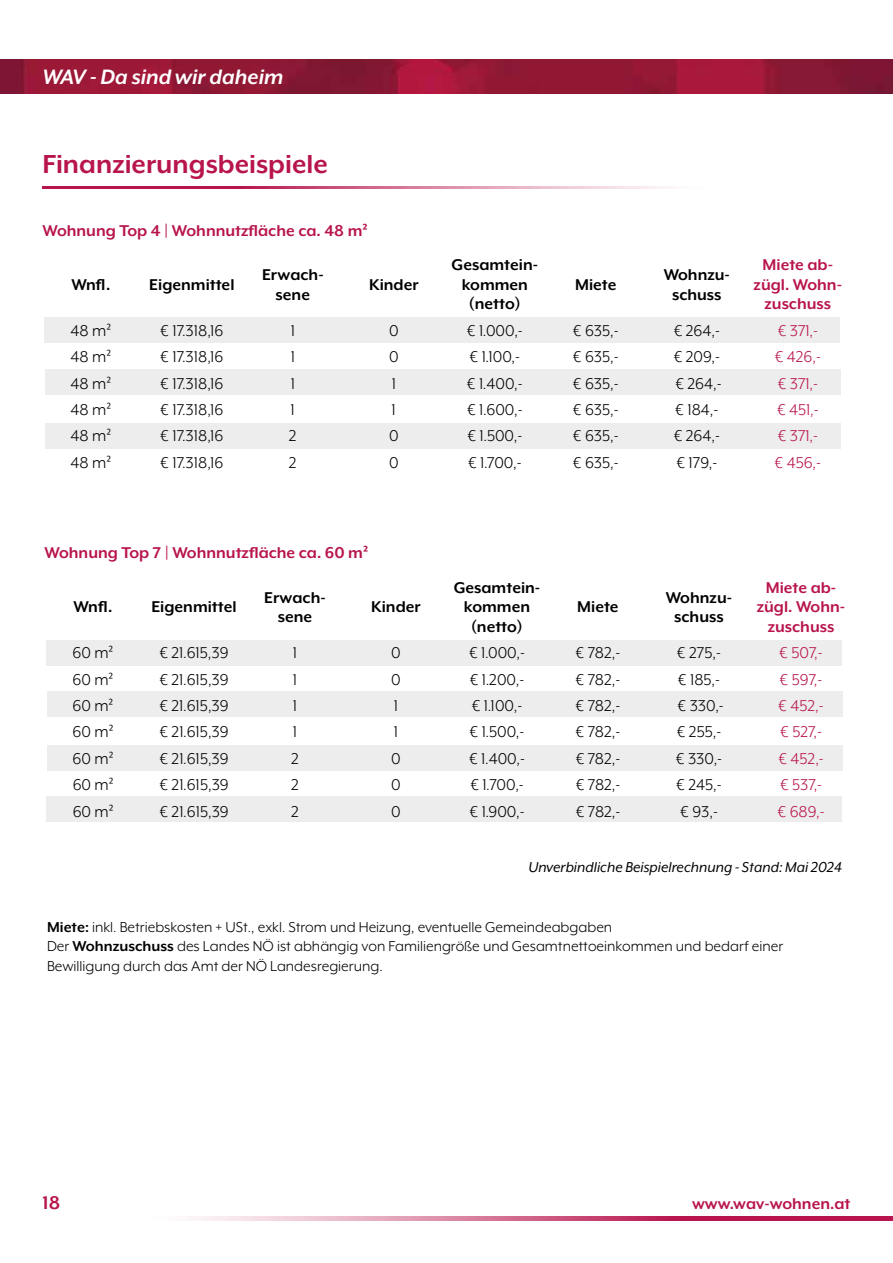
<style>
.page{position:relative;width:893px;height:1263px;background:#fff}
.page>*{position:absolute;margin:0;border:0;box-sizing:border-box;transform-origin:0 0}
.t1{font:700 30px "Mr Eaves XL Mod OT";color:#b8144d}
.t2{font:italic 700 24px "Mr Eaves XL Mod OT";color:#fff}
.t3{font:700 21px "Mr Eaves XL Mod OT";color:#b8144d}
.t4{font:18px "Mr Eaves XL Mod OT";color:#000}
.t5{font:700 18px/19.5px "Mr Eaves XL Mod OT";color:#000;text-align:center}
.t6{font:700 18px/19.5px "Mr Eaves XL Mod OT";color:#b8144d;text-align:center}
.t7{font:18px "Mr Eaves XL Mod OT";color:#b8144d}
.t8{font:16.5px/19.8px "Mr Eaves XL Mod OT";color:#000}
.t9{font:italic 16.5px "Mr Eaves XL Mod OT";color:#000}
.s1{font-weight:700}
</style>
<div class="page">
<svg style="left:190px;top:1216px;width:703px;height:4px;background:#d1688d"></svg>
<img style="left:0;top:60px;width:893px;height:34px">
<div style="left:44px;top:318px;width:796px;height:25px;background:#ededed"></div>
<div style="left:45px;top:369px;width:796px;height:25px;background:#ededed"></div>
<div style="left:45px;top:423px;width:795px;height:25px;background:#ededed"></div>
<div style="left:46px;top:640px;width:796px;height:25px;background:#ededed"></div>
<div style="left:47px;top:691px;width:796px;height:25px;background:#ededed"></div>
<div style="left:47px;top:745px;width:796px;height:26px;background:#ededed"></div>
<div style="left:46px;top:797px;width:796px;height:25px;background:#ededed"></div>
<hr style="left:43px;top:186px;width:807px;height:3px;background:#b8144d">
<h2 class="t2" style="left:43px;top:64px;width:243px">WAV - Da sind wir daheim</h2>
<h1 class="t1" style="left:43px;top:147px;width:287px">Finanzierungsbeispiele</h1>
<p class="t6" style="left:43px;top:220px;width:327px">Wohnung Top 4 | Wohnnutzfläche ca. 48 m²</p>
<p class="t5" style="left:71px;top:274px;width:40px">Wnfl.</p>
<p class="t5" style="left:149px;top:274px;width:87px">Eigenmittel</p>
<p class="t5" style="left:262px;top:265px;width:63px">Erwach&shy;sene</p>
<p class="t5" style="left:369px;top:274px;width:51px">Kinder</p>
<p class="t5" style="left:452px;top:255px;width:88px">Gesamtein&shy;kommen (netto)</p>
<p class="t5" style="left:575px;top:274px;width:43px">Miete</p>
<p class="t5" style="left:664px;top:265px;width:68px">Wohnzu&shy;schuss</p>
<p class="t6" style="left:754px;top:255px;width:90px">Miete ab&shy;zügl. Wohn&shy;zuschuss</p>
<p class="t4" style="left:71px;top:320px;width:42px">48 m²</p>
<p class="t4" style="left:160px;top:320px;width:65px">€ 17.318,16</p>
<p class="t4" style="left:291px;top:320px;width:6px">1</p>
<p class="t4" style="left:389px;top:320px;width:11px">0</p>
<p class="t4" style="left:467px;top:320px;width:57px">€ 1.000,-</p>
<p class="t4" style="left:573px;top:320px;width:47px">€ 635,-</p>
<p class="t4" style="left:674px;top:320px;width:48px">€ 264,-</p>
<p class="t7" style="left:778px;top:320px;width:42px">€ 371,-</p>
<p class="t4" style="left:71px;top:347px;width:42px">48 m²</p>
<p class="t4" style="left:160px;top:347px;width:65px">€ 17.318,16</p>
<p class="t4" style="left:291px;top:347px;width:6px">1</p>
<p class="t4" style="left:389px;top:347px;width:11px">0</p>
<p class="t4" style="left:470px;top:347px;width:52px">€ 1.100,-</p>
<p class="t4" style="left:573px;top:347px;width:47px">€ 635,-</p>
<p class="t4" style="left:674px;top:347px;width:48px">€ 209,-</p>
<p class="t7" style="left:775px;top:347px;width:48px">€ 426,-</p>
<p class="t4" style="left:71px;top:373px;width:42px">48 m²</p>
<p class="t4" style="left:160px;top:373px;width:65px">€ 17.318,16</p>
<p class="t4" style="left:291px;top:373px;width:6px">1</p>
<p class="t4" style="left:392px;top:373px;width:6px">1</p>
<p class="t4" style="left:467px;top:373px;width:57px">€ 1.400,-</p>
<p class="t4" style="left:573px;top:373px;width:47px">€ 635,-</p>
<p class="t4" style="left:675px;top:373px;width:48px">€ 264,-</p>
<p class="t7" style="left:778px;top:373px;width:42px">€ 371,-</p>
<p class="t4" style="left:71px;top:400px;width:42px">48 m²</p>
<p class="t4" style="left:160px;top:400px;width:65px">€ 17.318,16</p>
<p class="t4" style="left:291px;top:400px;width:6px">1</p>
<p class="t4" style="left:392px;top:400px;width:6px">1</p>
<p class="t4" style="left:467px;top:400px;width:57px">€ 1.600,-</p>
<p class="t4" style="left:573px;top:400px;width:47px">€ 635,-</p>
<p class="t4" style="left:675px;top:400px;width:45px">€ 184,-</p>
<p class="t7" style="left:777px;top:400px;width:43px">€ 451,-</p>
<p class="t4" style="left:71px;top:426px;width:42px">48 m²</p>
<p class="t4" style="left:160px;top:426px;width:65px">€ 17.318,16</p>
<p class="t4" style="left:289px;top:426px;width:9px">2</p>
<p class="t4" style="left:389px;top:426px;width:11px">0</p>
<p class="t4" style="left:467px;top:426px;width:56px">€ 1.500,-</p>
<p class="t4" style="left:573px;top:426px;width:47px">€ 635,-</p>
<p class="t4" style="left:674px;top:426px;width:48px">€ 264,-</p>
<p class="t7" style="left:778px;top:426px;width:42px">€ 371,-</p>
<p class="t4" style="left:71px;top:452px;width:42px">48 m²</p>
<p class="t4" style="left:160px;top:452px;width:65px">€ 17.318,16</p>
<p class="t4" style="left:289px;top:452px;width:9px">2</p>
<p class="t4" style="left:389px;top:452px;width:11px">0</p>
<p class="t4" style="left:468px;top:452px;width:55px">€ 1.700,-</p>
<p class="t4" style="left:573px;top:452px;width:47px">€ 635,-</p>
<p class="t4" style="left:676px;top:452px;width:42px">€ 179,-</p>
<p class="t7" style="left:774px;top:452px;width:48px">€ 456,-</p>
<p class="t6" style="left:45px;top:543px;width:325px">Wohnung Top 7 | Wohnnutzfläche ca. 60 m²</p>
<p class="t5" style="left:74px;top:597px;width:40px">Wnfl.</p>
<p class="t5" style="left:151px;top:597px;width:87px">Eigenmittel</p>
<p class="t5" style="left:264px;top:587px;width:63px">Erwach&shy;sene</p>
<p class="t5" style="left:371px;top:597px;width:51px">Kinder</p>
<p class="t5" style="left:454px;top:577px;width:88px">Gesamtein&shy;kommen (netto)</p>
<p class="t5" style="left:577px;top:597px;width:43px">Miete</p>
<p class="t5" style="left:666px;top:587px;width:68px">Wohnzu&shy;schuss</p>
<p class="t6" style="left:757px;top:577px;width:90px">Miete ab&shy;zügl. Wohn&shy;zuschuss</p>
<p class="t4" style="left:73px;top:643px;width:42px">60 m²</p>
<p class="t4" style="left:159px;top:643px;width:71px">€ 21.615,39</p>
<p class="t4" style="left:293px;top:643px;width:6px">1</p>
<p class="t4" style="left:391px;top:643px;width:11px">0</p>
<p class="t4" style="left:469px;top:643px;width:57px">€ 1.000,-</p>
<p class="t4" style="left:576px;top:643px;width:46px">€ 782,-</p>
<p class="t4" style="left:677px;top:643px;width:46px">€ 275,-</p>
<p class="t7" style="left:779px;top:643px;width:45px">€ 507,-</p>
<p class="t4" style="left:73px;top:669px;width:42px">60 m²</p>
<p class="t4" style="left:159px;top:669px;width:71px">€ 21.615,39</p>
<p class="t4" style="left:293px;top:669px;width:6px">1</p>
<p class="t4" style="left:391px;top:669px;width:11px">0</p>
<p class="t4" style="left:470px;top:669px;width:56px">€ 1.200,-</p>
<p class="t4" style="left:576px;top:669px;width:46px">€ 782,-</p>
<p class="t4" style="left:678px;top:669px;width:44px">€ 185,-</p>
<p class="t7" style="left:780px;top:669px;width:44px">€ 597,-</p>
<p class="t4" style="left:73px;top:696px;width:42px">60 m²</p>
<p class="t4" style="left:159px;top:696px;width:71px">€ 21.615,39</p>
<p class="t4" style="left:293px;top:696px;width:6px">1</p>
<p class="t4" style="left:394px;top:696px;width:6px">1</p>
<p class="t4" style="left:472px;top:696px;width:52px">€ 1.100,-</p>
<p class="t4" style="left:576px;top:696px;width:46px">€ 782,-</p>
<p class="t4" style="left:678px;top:696px;width:48px">€ 330,-</p>
<p class="t7" style="left:778px;top:696px;width:47px">€ 452,-</p>
<p class="t4" style="left:73px;top:722px;width:42px">60 m²</p>
<p class="t4" style="left:159px;top:722px;width:71px">€ 21.615,39</p>
<p class="t4" style="left:293px;top:722px;width:6px">1</p>
<p class="t4" style="left:394px;top:722px;width:6px">1</p>
<p class="t4" style="left:470px;top:722px;width:56px">€ 1.500,-</p>
<p class="t4" style="left:576px;top:722px;width:46px">€ 782,-</p>
<p class="t4" style="left:677px;top:722px;width:46px">€ 255,-</p>
<p class="t7" style="left:780px;top:722px;width:43px">€ 527,-</p>
<p class="t4" style="left:73px;top:748px;width:42px">60 m²</p>
<p class="t4" style="left:159px;top:748px;width:71px">€ 21.615,39</p>
<p class="t4" style="left:291px;top:748px;width:9px">2</p>
<p class="t4" style="left:391px;top:748px;width:11px">0</p>
<p class="t4" style="left:469px;top:748px;width:57px">€ 1.400,-</p>
<p class="t4" style="left:576px;top:748px;width:46px">€ 782,-</p>
<p class="t4" style="left:676px;top:748px;width:48px">€ 330,-</p>
<p class="t7" style="left:778px;top:748px;width:47px">€ 452,-</p>
<p class="t4" style="left:73px;top:775px;width:42px">60 m²</p>
<p class="t4" style="left:159px;top:775px;width:71px">€ 21.615,39</p>
<p class="t4" style="left:291px;top:775px;width:9px">2</p>
<p class="t4" style="left:391px;top:775px;width:11px">0</p>
<p class="t4" style="left:470px;top:775px;width:55px">€ 1.700,-</p>
<p class="t4" style="left:576px;top:775px;width:46px">€ 782,-</p>
<p class="t4" style="left:676px;top:775px;width:47px">€ 245,-</p>
<p class="t7" style="left:780px;top:775px;width:44px">€ 537,-</p>
<p class="t4" style="left:73px;top:801px;width:42px">60 m²</p>
<p class="t4" style="left:159px;top:801px;width:71px">€ 21.615,39</p>
<p class="t4" style="left:291px;top:801px;width:9px">2</p>
<p class="t4" style="left:391px;top:801px;width:11px">0</p>
<p class="t4" style="left:470px;top:801px;width:57px">€ 1.900,-</p>
<p class="t4" style="left:576px;top:801px;width:46px">€ 782,-</p>
<p class="t4" style="left:680px;top:801px;width:39px">€ 93,-</p>
<p class="t7" style="left:778px;top:801px;width:48px">€ 689,-</p>
<p class="t9" style="left:529px;top:858px;width:315px">Unverbindliche Beispielrechnung - Stand: Mai 2024</p>
<p class="t8" style="left:47px;top:917px;width:738px"><span class="s1">Miete:</span> inkl. Betriebskosten + USt., exkl. Strom und Heizung, eventuelle Gemeindeabgaben<br>Der <span class="s1">Wohnzuschuss</span> des Landes NÖ ist abhängig von Familiengröße und Gesamtnettoeinkommen und bedarf einer<br>Bewilligung durch das Amt der NÖ Landesregierung.</p>
<p class="t3" style="left:43px;top:1191px;width:19px">18</p>
<p class="t6" style="left:692px;top:1193px;width:160px">www.wav-wohnen.at</p>
</div>
